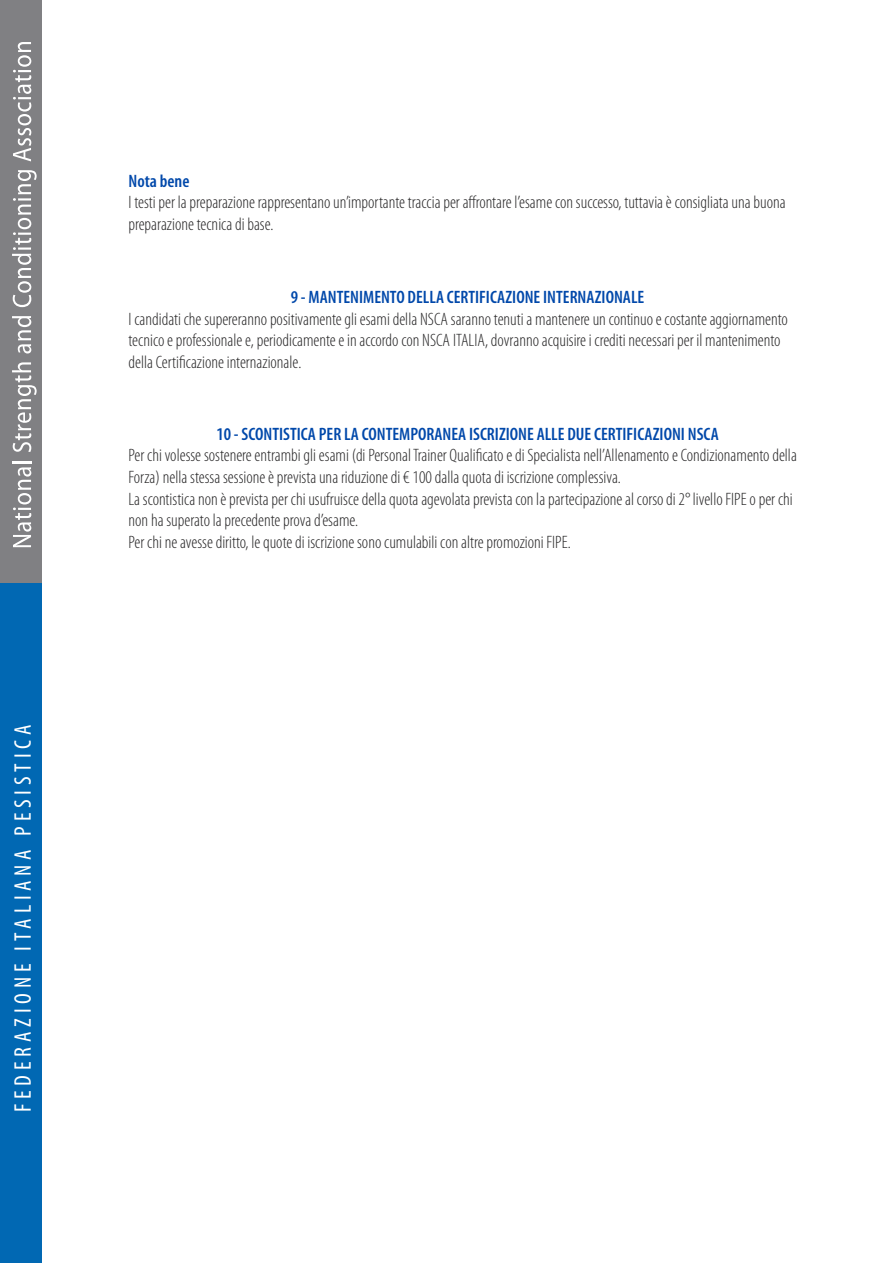
<style>
.page{position:relative;width:893px;height:1263px;background:#fff}
.page>*{position:absolute;margin:0;border:0;box-sizing:border-box;transform-origin:0 0}
.t1{font:condensed 24.15px "Myriad Pro";letter-spacing:.2em;color:#fff}
.t2{font:300 condensed 18px/21.6px "Myriad Pro";color:#272627}
.t3{font:600 condensed 18px "Myriad Pro";color:#0048aa}
</style>
<div class="page">
<div style="left:0;top:0;width:41px;height:584px;background:#808083"></div>
<div style="left:0;top:584px;width:41px;height:679px;background:#0168b3"></div>
<svg style="left:12px;top:461px;width:19px;height:86px"></svg>
<svg style="left:12px;top:362px;width:25px;height:90px"></svg>
<svg style="left:12px;top:316px;width:19px;height:37px"></svg>
<svg style="left:12px;top:170px;width:25px;height:137px"></svg>
<svg style="left:13px;top:42px;width:18px;height:119px"></svg>
<h1 class="t1" style="left:14px;top:1112px;width:389px;rotate:-90deg">FEDERAZIONE ITALIANA PESISTICA</h1>
<p class="t3" style="left:129px;top:174px;width:62px">Nota bene</p>
<p class="t2" style="left:129px;top:193px;width:659px">I testi per la preparazione rappresentano un’importante traccia per affrontare l’esame con successo, tuttavia è consigliata una buona preparazione tecnica di base.</p>
<p class="t3" style="left:291px;top:291px;width:355px">9 - MANTENIMENTO DELLA CERTIFICAZIONE INTERNAZIONALE</p>
<p class="t2" style="left:129px;top:310px;width:661px">I candidati che supereranno positivamente gli esami della NSCA saranno tenuti a mantenere un continuo e costante aggiornamento tecnico e professionale e, periodicamente e in accordo con NSCA ITALIA, dovranno acquisire i crediti necessari per il mantenimento della Certificazione internazionale.</p>
<p class="t3" style="left:216px;top:427px;width:504px">10 - SCONTISTICA PER LA CONTEMPORANEA ISCRIZIONE ALLE DUE CERTIFICAZIONI NSCA</p>
<p class="t2" style="left:129px;top:446px;width:670px">Per chi volesse sostenere entrambi gli esami (di Personal Trainer Qualificato e di Specialista nell’Allenamento e Condizionamento della Forza) nella stessa sessione è prevista una riduzione di € 100 dalla quota di iscrizione complessiva.<br>La scontistica non è prevista per chi usufruisce della quota agevolata prevista con la partecipazione al corso di 2° livello FIPE o per chi non ha superato la precedente prova d’esame.<br>Per chi ne avesse diritto, le quote di iscrizione sono cumulabili con altre promozioni FIPE.</p>
</div>
